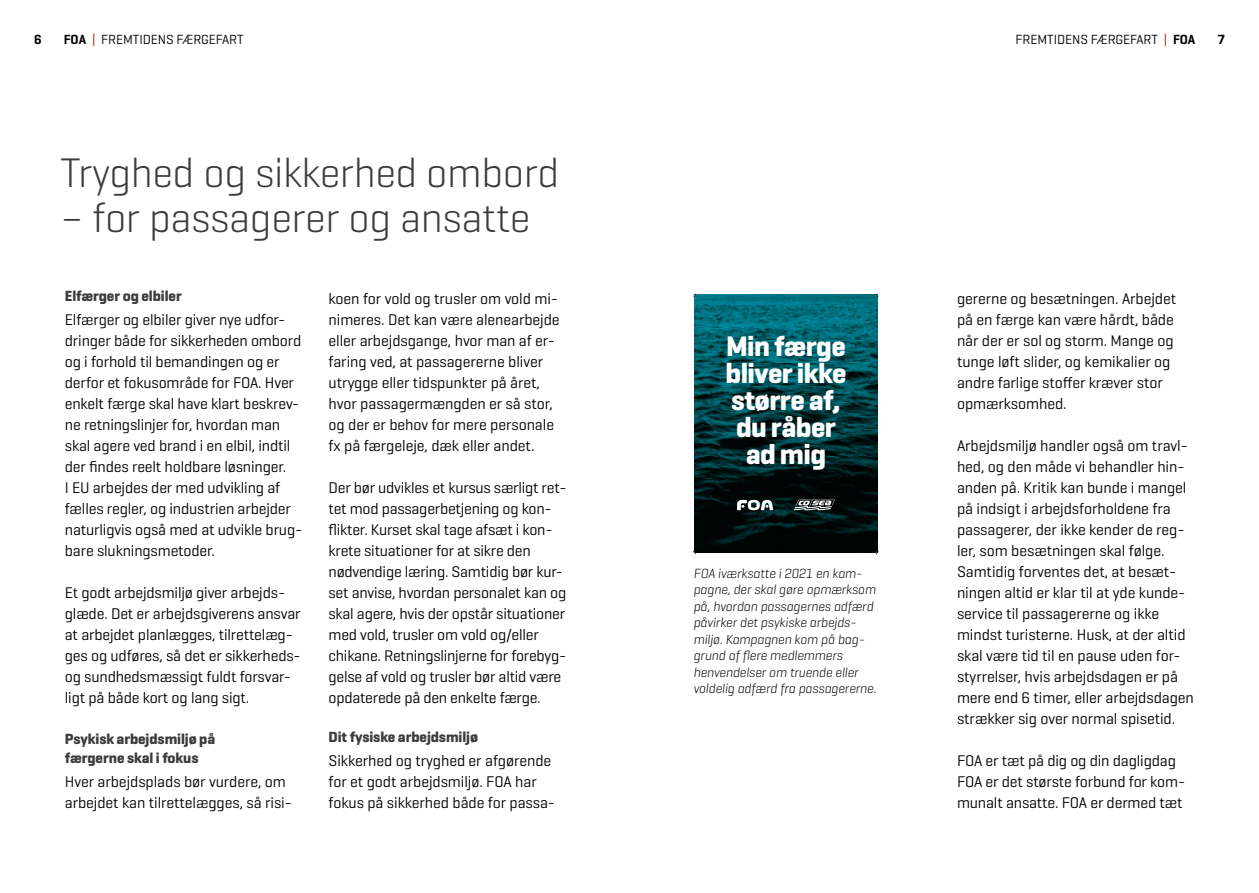
<style>
.page{position:relative;width:1259px;height:893px;background:#fff}
.page>*{position:absolute;margin:0;border:0;box-sizing:border-box;transform-origin:0 0}
.t1{font:300 42px "Geogrotesque";letter-spacing:-.01em;color:#3c3c3b}
.t2{font:700 28.8px/27px "Geogrotesque";letter-spacing:-.02em;color:#fff;text-align:center}
.t3{font:15.75px/21px "Geogrotesque";letter-spacing:-.01em;color:#000}
.t4{font:700 15px/19.5px "Geogrotesque";letter-spacing:-.005em;color:#3c3c3b}
.t5{font:italic 300 13.5px/16.5px "Geogrotesque";letter-spacing:-.01em;color:#000}
.t6{font:13.5px "Geogrotesque";letter-spacing:-.005em;color:#000}
.t7{font:600 13.5px "Geogrotesque";color:#000}
.s1{font-weight:600}
.s2{color:#ae1122}
</style>
<div class="page">
<img style="left:694px;top:295px;width:183px;height:257px">
<hr style="left:694px;top:552px;width:183px;height:1px;background:#009ac3">
<svg style="left:737px;top:500px;width:36px;height:10px"></svg>
<svg style="left:793px;top:500px;width:42px;height:10px"></svg>
<p class="t7" style="left:34px;top:31px;width:9px">6</p>
<p class="t6" style="left:64px;top:31px;width:181px"><span class="s1">FOA</span> <span class="s2">|</span> FREMTIDENS FÆRGEFART</p>
<p class="t6" style="left:1015px;top:31px;width:181px">FREMTIDENS FÆRGEFART <span class="s2">|</span> <span class="s1">FOA</span></p>
<p class="t7" style="left:1217px;top:31px;width:9px">7</p>
<h1 class="t1" style="left:61px;top:146px;width:500px">Tryghed og sikkerhed ombord</h1>
<h1 class="t1" style="left:61px;top:191px;width:471px">– for passagerer og ansatte</h1>
<p class="t4" style="left:65px;top:286px;width:118px">Elfærger og elbiler</p>
<p class="t3" style="left:65px;top:309px;width:239px">Elfærger og elbiler giver nye udfor&shy;dringer både for sikkerheden ombord og i forhold til bemandingen og er derfor et fokusområde for FOA. Hver enkelt færge skal have klart beskrev&shy;ne retningslinjer for, hvordan man skal agere ved brand i en elbil, indtil der findes reelt holdbare løsninger.<br>I EU arbejdes der med udvikling af fælles regler, og industrien arbejder naturligvis også med at udvikle brug&shy;bare slukningsmetoder.</p>
<p class="t3" style="left:65px;top:582px;width:237px">Et godt arbejdsmiljø giver arbejds&shy;glæde. Det er arbejdsgiverens ansvar at arbejdet planlægges, tilrettelæg&shy;ges og udføres, så det er sikkerheds&shy;og sundhedsmæssigt fuldt forsvar&shy;ligt på både kort og lang sigt.</p>
<p class="t4" style="left:65px;top:729px;width:152px">Psykisk arbejdsmiljø på færgerne skal i fokus</p>
<p class="t3" style="left:65px;top:771px;width:229px">Hver arbejdsplads bør vurdere, om arbejdet kan tilrettelægges, så risi-</p>
<p class="t3" style="left:328px;top:288px;width:233px">koen for vold og trusler om vold mi&shy;nimeres. Det kan være alenearbejde eller arbejdsgange, hvor man af er&shy;faring ved, at passagererne bliver utrygge eller tidspunkter på året, hvor passagermængden er så stor, og der er behov for mere personale fx på færgeleje, dæk eller andet.</p>
<p class="t3" style="left:328px;top:477px;width:240px">Der bør udvikles et kursus særligt ret&shy;tet mod passagerbetjening og kon&shy;flikter. Kurset skal tage afsæt i kon&shy;krete situationer for at sikre den nødvendige læring. Samtidig bør kur&shy;set anvise, hvordan personalet kan og skal agere, hvis der opstår situationer med vold, trusler om vold og/eller chikane. Retningslinjerne for forebyg&shy;gelse af vold og trusler bør altid være opdaterede på den enkelte færge.</p>
<p class="t4" style="left:328px;top:727px;width:151px">Dit fysiske arbejdsmiljø</p>
<p class="t3" style="left:328px;top:750px;width:228px">Sikkerhed og tryghed er afgørende for et godt arbejdsmiljø. FOA har fokus på sikkerhed både for passa-</p>
<h2 class="t2" style="left:725px;top:332px;width:122px">Min færge bliver ikke større af, du råber ad mig</h2>
<p class="t5" style="left:693px;top:564px;width:184px">FOA iværksatte i 2021 en kam&shy;pagne, der skal gøre opmærksom på, hvordan passagernes adfærd påvirker det psykiske arbejds&shy;miljø. Kampagnen kom på bag&shy;grund af flere medlemmers henvendelser om truende eller voldelig adfærd fra passagererne.</p>
<p class="t3" style="left:957px;top:288px;width:221px">gererne og besætningen. Arbejdet på en færge kan være hårdt, både når der er sol og storm. Mange og tunge løft slider, og kemikalier og andre farlige stoffer kræver stor opmærksomhed.</p>
<p class="t3" style="left:957px;top:435px;width:238px">Arbejdsmiljø handler også om travl&shy;hed, og den måde vi behandler hin&shy;anden på. Kritik kan bunde i mangel på indsigt i arbejdsforholdene fra passagerer, der ikke kender de reg&shy;ler, som besætningen skal følge.<br>Samtidig forventes det, at besæt&shy;ningen altid er klar til at yde kunde&shy;service til passagererne og ikke mindst turisterne. Husk, at der altid skal være tid til en pause uden for&shy;styrrelser, hvis arbejdsdagen er på mere end 6 timer, eller arbejdsdagen strækker sig over normal spisetid.</p>
<p class="t3" style="left:957px;top:750px;width:230px">FOA er tæt på dig og din dagligdag<br>FOA er det største forbund for kom&shy;munalt ansatte. FOA er dermed tæt</p>
</div>
